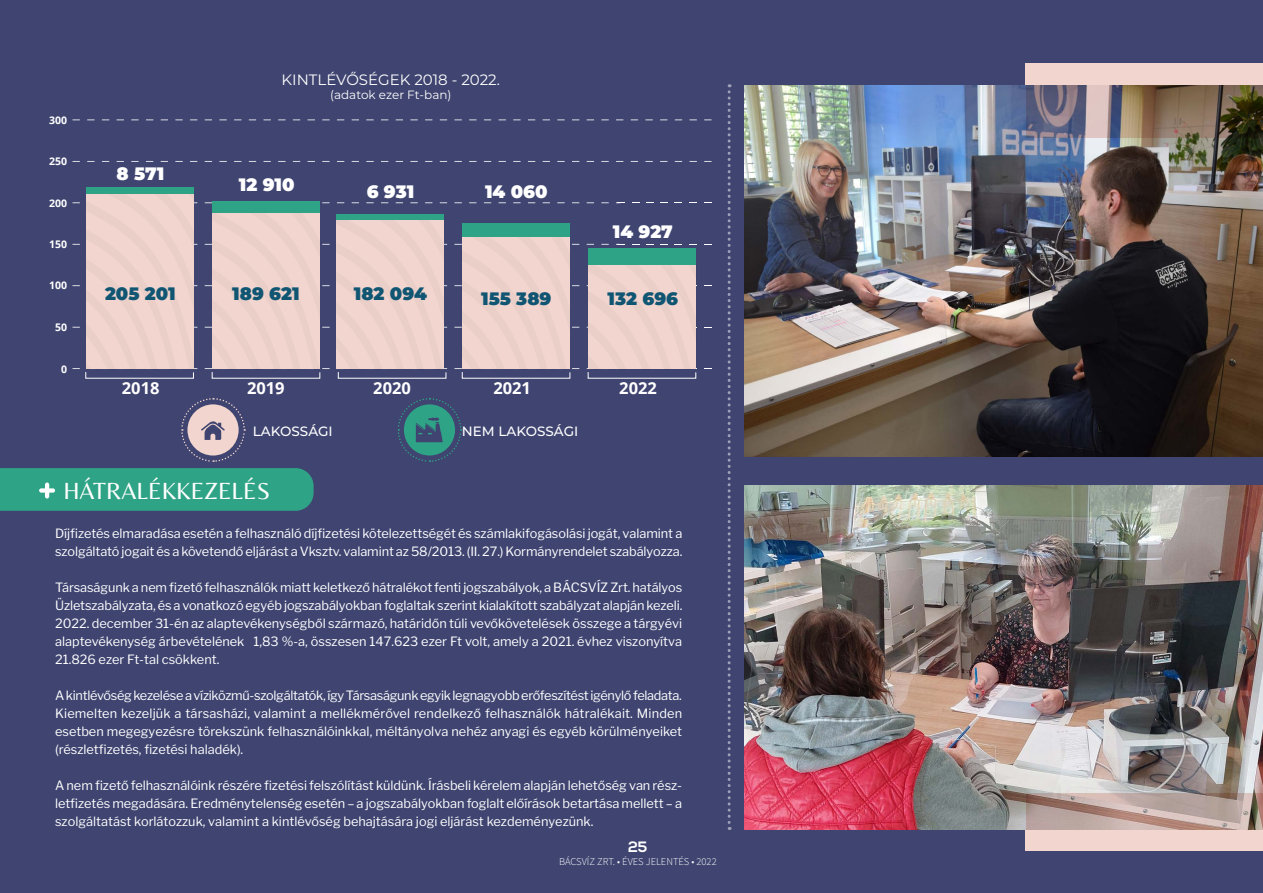
<style>
.page{position:relative;width:1263px;height:893px;background:#3f4470}
.page>*{position:absolute;margin:0;border:0;box-sizing:border-box;transform-origin:0 0}
.t1{font:24px "Belleza";color:#fff}
.t2{font:900 18px "Montserrat";color:#105673}
.t3{font:900 18px "Montserrat";color:#fff}
.t4{font:700 16.5px "Open Sans";color:#fff}
.t5{font:15px "Montserrat";color:#fff}
.t6{font:700 15px "Nexa";color:#fff}
.t7{font:500 13.5px "Montserrat";color:#fff}
.t8{font:12.75px/18px "Libre Franklin";letter-spacing:-.005em;color:#fff;text-align:justify}
.t9{font:12px "Montserrat";color:#fff}
.t10{font:300 10.5px "Source Sans Pro";color:#fff}
.t11{font:700 10.5px "Open Sans";color:#fff}
</style>
<div class="page">
<svg style="left:73px;top:161px;width:638px;height:1px"></svg>
<svg style="left:73px;top:119px;width:638px;height:1px"></svg>
<div style="left:86px;top:194px;width:111px;height:175px;background:#f2d5ce"></div>
<svg style="left:205px;top:213px;width:125px;height:156px;background:#d7bfbf"></svg>
<div style="left:336px;top:220px;width:111px;height:149px;background:#f2d5ce"></div>
<svg style="left:454px;top:236px;width:125px;height:133px;background:#d6bfbf"></svg>
<div style="left:587px;top:258px;width:110px;height:111px;background:#f2d5ce"></div>
<svg style="left:397px;top:397px;width:65px;height:66px;background:#386a78"></svg>
<div style="left:85px;top:372px;width:109px;height:7px;border:1px solid #fff"></div>
<div style="left:212px;top:372px;width:108px;height:7px;border:1px solid #fff"></div>
<div style="left:338px;top:372px;width:108px;height:7px;border:1px solid #fff"></div>
<div style="left:462px;top:372px;width:108px;height:7px;border:1px solid #fff"></div>
<div style="left:588px;top:372px;width:108px;height:7px;border:1px solid #fff"></div>
<div style="left:212px;top:202px;width:108px;height:11px;background:#2ea385"></div>
<div style="left:86px;top:187px;width:108px;height:7px;background:#2ea385"></div>
<div style="left:336px;top:214px;width:108px;height:6px;background:#2ea385"></div>
<div style="left:462px;top:223px;width:108px;height:13px;background:#2ea385"></div>
<div style="left:588px;top:248px;width:108px;height:17px;background:#2ea385"></div>
<svg style="left:0;top:397px;width:314px;height:114px;background:#426e7c"></svg>
<hr style="left:45px;top:482px;width:4px;height:16px;background:#fff;border-radius:2px">
<div style="left:39px;top:488px;width:16px;height:5px;background:#fff;border-radius:2px"></div>
<div style="left:1026px;top:63px;width:237px;height:53px;background:#f2d5ce"></div>
<div style="left:1026px;top:793px;width:237px;height:57px;background:#f2d5ce"></div>
<img style="left:744px;top:86px;width:519px;height:371px">
<img style="left:744px;top:485px;width:519px;height:344px">
<svg style="left:1026px;top:793px;width:237px;height:36px;background:#b69e97"></svg>
<img style="left:1026px;top:85px;width:237px;height:53px">
<svg style="left:728px;top:84px;width:3px;height:746px;background:#606488"></svg>
<p class="t11" style="left:49px;top:113px;width:19px">300</p>
<p class="t11" style="left:49px;top:154px;width:19px">250</p>
<p class="t11" style="left:49px;top:196px;width:19px">200</p>
<p class="t11" style="left:49px;top:237px;width:19px">150</p>
<p class="t11" style="left:49px;top:277px;width:19px">100</p>
<p class="t11" style="left:55px;top:320px;width:13px">50</p>
<p class="t11" style="left:61px;top:362px;width:7px">0</p>
<p class="t3" style="left:116px;top:160px;width:49px">8 571</p>
<p class="t5" style="left:281px;top:69px;width:220px">KINTLÉVŐSÉGEK 2018 - 2022.</p>
<p class="t9" style="left:330px;top:87px;width:123px">(adatok ezer Ft-ban)</p>
<p class="t3" style="left:239px;top:171px;width:57px">12 910</p>
<p class="t3" style="left:367px;top:178px;width:49px">6 931</p>
<p class="t3" style="left:485px;top:178px;width:64px">14 060</p>
<p class="t3" style="left:613px;top:218px;width:62px">14 927</p>
<p class="t2" style="left:105px;top:280px;width:72px">205 201</p>
<p class="t2" style="left:232px;top:280px;width:69px">189 621</p>
<p class="t2" style="left:354px;top:280px;width:75px">182 094</p>
<p class="t2" style="left:481px;top:285px;width:72px">155 389</p>
<p class="t2" style="left:608px;top:285px;width:72px">132 696</p>
<p class="t4" style="left:122px;top:376px;width:39px">2018</p>
<p class="t4" style="left:247px;top:376px;width:39px">2019</p>
<p class="t4" style="left:373px;top:376px;width:39px">2020</p>
<p class="t4" style="left:493px;top:376px;width:39px">2021</p>
<p class="t4" style="left:619px;top:376px;width:39px">2022</p>
<p class="t7" style="left:253px;top:421px;width:81px">LAKOSSÁGI</p>
<p class="t7" style="left:462px;top:422px;width:118px">NEM LAKOSSÁGI</p>
<p class="t1" style="left:63px;top:471px;width:208px">HÁTRALÉKKEZELÉS</p>
<p class="t8" style="left:55px;top:525px;width:629px">Díjfizetés elmaradása esetén a felhasználó díjfizetési kötelezettségét és számlakifogásolási jogát, valamint a szolgáltató jogait és a követendő eljárást a Vksztv. valamint az 58/2013. (II. 27.) Kormányrendelet szabályozza.</p>
<p class="t8" style="left:55px;top:579px;width:629px">Társaságunk a nem fizető felhasználók miatt keletkező hátralékot fenti jogszabályok, a BÁCSVÍZ Zrt. hatályos<br>Üzletszabályzata, és a vonatkozó egyéb jogszabályokban foglaltak szerint kialakított szabályzat alapján kezeli.</p>
<p class="t8" style="left:55px;top:615px;width:628px">2022. december 31-én az alaptevékenységből származó, határidőn túli vevőkövetelések összege a tárgyévi alaptevékenység árbevételének 1,83 %-a, összesen 147.623 ezer Ft volt, amely a 2021. évhez viszonyítva 21.826 ezer Ft-tal csökkent.</p>
<p class="t8" style="left:55px;top:687px;width:628px">A kintlévőség kezelése a víziközmű-szolgáltatók, így Társaságunk egyik legnagyobb erőfeszítést igénylő feladata.<br>Kiemelten kezeljük a társasházi, valamint a mellékmérővel rendelkező felhasználók hátralékait. Minden esetben megegyezésre törekszünk felhasználóinkkal, méltányolva nehéz anyagi és egyéb körülményeiket (részletfizetés, fizetési haladék).</p>
<p class="t8" style="left:55px;top:777px;width:628px">A nem fizető felhasználóink részére fizetési felszólítást küldünk. Írásbeli kérelem alapján lehetőség van rész&shy;letfizetés megadására. Eredménytelenség esetén – a jogszabályokban foglalt előírások betartása mellett – a szolgáltatást korlátozzuk, valamint a kintlévőség behajtására jogi eljárást kezdeményezünk.</p>
<p class="t6" style="left:628px;top:838px;width:21px">25</p>
<p class="t10" style="left:559px;top:855px;width:159px">BÁCSVÍZ ZRT. • ÉVES JELENTÉS • 2022</p>
</div>
